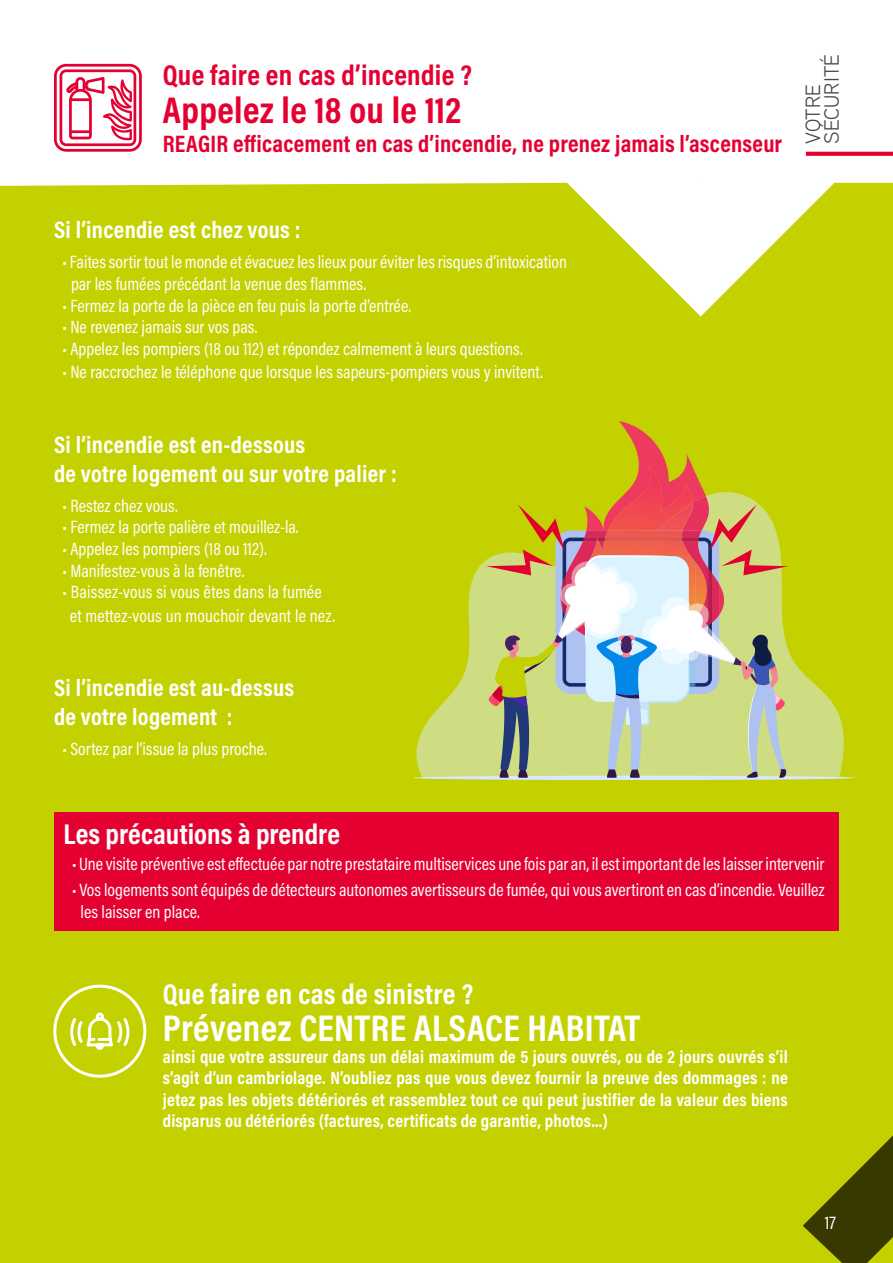
<style>
.page{position:relative;width:893px;height:1263px;background:#c4d100}
.page>*{position:absolute;margin:0;border:0;box-sizing:border-box;transform-origin:0 0}
.t1{font:700 37.5px "Acumin Pro Cond";letter-spacing:.01em;color:#fff}
.t2{font:700 37.5px "Acumin Pro Cond";letter-spacing:.01em;color:#e50032}
.t3{font:700 28.8px "Acumin Pro Cond";letter-spacing:.005em;color:#fff}
.t4{font:700 28.8px "Acumin Pro Cond";letter-spacing:.01em;color:#e50032}
.t5{font:700 24px/28.8px "Acumin Pro Cond";letter-spacing:.01em;color:#fff}
.t6{font:700 24px "Acumin Pro Cond";letter-spacing:.01em;color:#e50032}
.t7{font:20.7px/18.6px "Aaux Next";color:#494542}
.t8{font:18.6px "Acumin Pro Cond";color:#fff}
.t9{font:18px/21.6px "Acumin Pro Cond";color:#fff}
.t10{font:700 18px/21.6px "Acumin Pro Cond";letter-spacing:.01em;color:#fff;text-align:justify}
</style>
<div class="page">
<svg style="left:0;top:0;width:893px;height:316px;fill:#fff"></svg>
<svg style="left:806px;top:152px;width:87px;height:4px"></svg>
<svg style="left:803px;top:1135px;width:90px;height:128px"></svg>
<svg style="left:54px;top:64px;width:88px;height:88px;background:#f49bae"></svg>
<div style="left:54px;top:812px;width:785px;height:119px;background:#e50032"></div>
<svg style="left:413px;top:421px;width:442px;height:359px"></svg>
<svg style="left:53px;top:984px;width:94px;height:94px"></svg>
<h2 class="t4" style="left:163px;top:56px;width:311px">Que faire en cas d’incendie ?</h2>
<h1 class="t2" style="left:163px;top:85px;width:300px">Appelez le 18 ou le 112</h1>
<h3 class="t6" style="left:163px;top:128px;width:621px">REAGIR efficacement en cas d’incendie, ne prenez jamais l’ascenseur</h3>
<p class="t7" style="left:803px;top:144px;width:91px;rotate:-90deg">VOTRE<br>SÉCURITÉ</p>
<h3 class="t5" style="left:54px;top:215px;width:248px">Si l’incendie est chez vous :</h3>
<p class="t9" style="left:71px;top:251px;width:498px;text-indent:-8px">• Faites sortir tout le monde et évacuez les lieux pour éviter les risques d’intoxication par les fumées précédant la venue des flammes.</p>
<p class="t9" style="left:63px;top:294px;width:350px">• Fermez la porte de la pièce en feu puis la porte d’entrée.</p>
<p class="t9" style="left:63px;top:316px;width:196px">• Ne revenez jamais sur vos pas.</p>
<p class="t9" style="left:63px;top:337px;width:462px">• Appelez les pompiers (18 ou 112) et répondez calmement à leurs questions.</p>
<p class="t9" style="left:63px;top:361px;width:482px">• Ne raccrochez le téléphone que lorsque les sapeurs-pompiers vous y invitent.</p>
<h3 class="t5" style="left:54px;top:429px;width:344px">Si l’incendie est en-dessous<br>de votre logement ou sur votre palier :</h3>
<p class="t9" style="left:63px;top:494px;width:117px">• Restez chez vous.</p>
<p class="t9" style="left:63px;top:516px;width:238px">• Fermez la porte palière et mouillez-la.</p>
<p class="t9" style="left:63px;top:537px;width:206px">• Appelez les pompiers (18 ou 112).</p>
<p class="t9" style="left:63px;top:559px;width:183px">• Manifestez-vous à la fenêtre.</p>
<p class="t9" style="left:70px;top:580px;width:267px;line-height:23.4px;text-indent:-7px">• Baissez-vous si vous êtes dans la fumée et mettez-vous un mouchoir devant le nez.</p>
<h3 class="t5" style="left:54px;top:673px;width:242px">Si l’incendie est au-dessus de votre logement :</h3>
<p class="t9" style="left:63px;top:738px;width:206px">• Sortez par l’issue la plus proche.</p>
<h2 class="t3" style="left:64px;top:815px;width:278px">Les précautions à prendre</h2>
<p class="t9" style="left:72px;top:853px;width:754px">• Une visite préventive est effectuée par notre prestataire multiservices une fois par an, il est important de les laisser intervenir</p>
<p class="t9" style="left:81px;top:879px;width:745px;text-indent:-8px">• Vos logements sont équipés de détecteurs autonomes avertisseurs de fumée, qui vous avertiront en cas d’incendie. Veuillez les laisser en place.</p>
<h2 class="t3" style="left:163px;top:974px;width:312px">Que faire en cas de sinistre ?</h2>
<h1 class="t1" style="left:163px;top:1003px;width:479px">Prévenez CENTRE ALSACE HABITAT</h1>
<p class="t10" style="left:163px;top:1045px;width:626px">ainsi que votre assureur dans un délai maximum de 5 jours ouvrés, ou de 2 jours ouvrés s’il s’agit d’un cambriolage. N’oubliez pas que vous devez fournir la preuve des dommages : ne jetez pas les objets détériorés et rassemblez tout ce qui peut justifier de la valeur des biens disparus ou détériorés (factures, certificats de garantie, photos...)</p>
<p class="t8" style="left:825px;top:1210px;width:13px">17</p>
</div>
